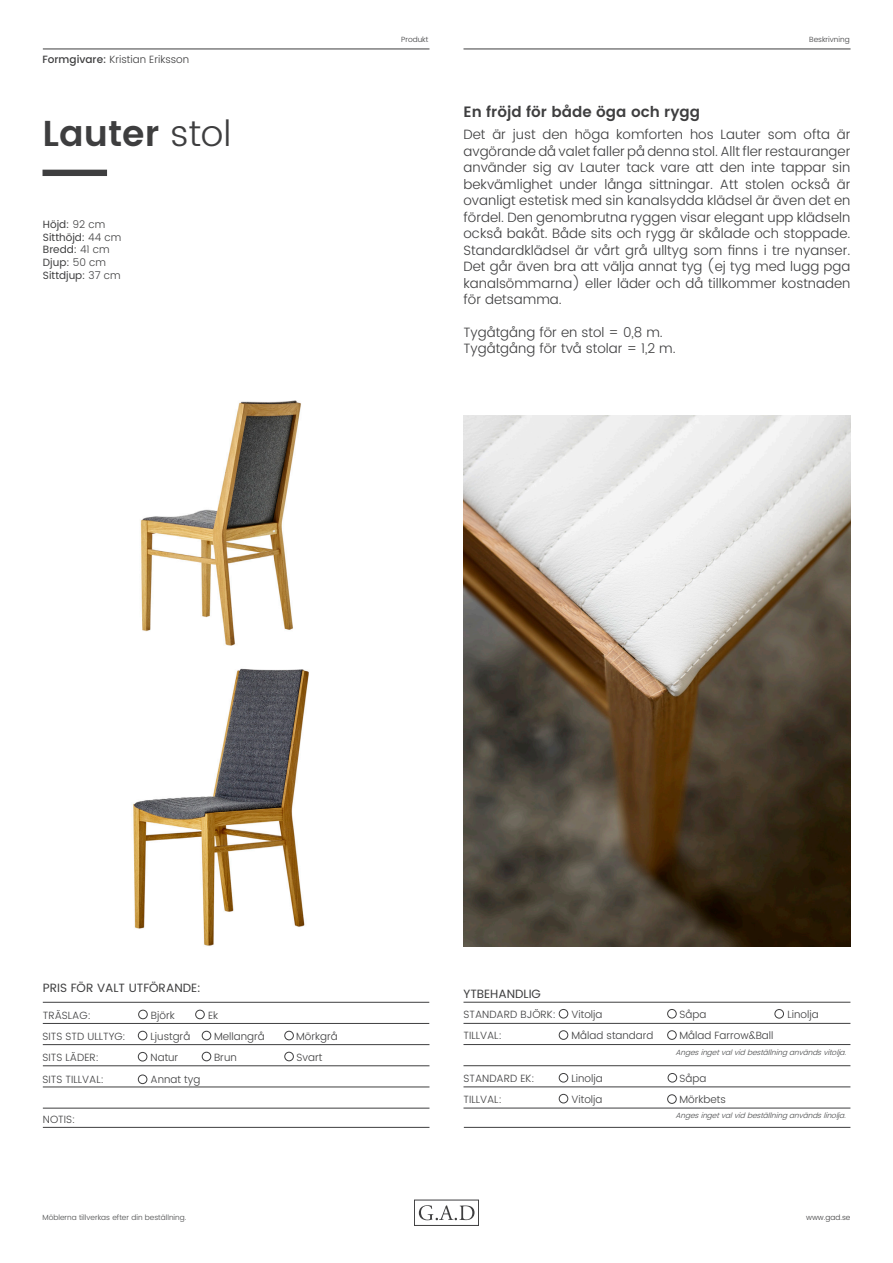
<style>
.page{position:relative;width:893px;height:1263px;background:#fff}
.page>*{position:absolute;margin:0;border:0;box-sizing:border-box;transform-origin:0 0}
.t1{font:600 36px "Poppins";color:#3e3e3f}
.t2{font:600 15px "Poppins";color:#3e3e3f}
.t3{font:300 13.5px/16.5px "Poppins";color:#3e3e3f;text-align:justify}
.t4{font:12px "Poppins";color:#3e3e3f}
.t5{font:300 10.5px "Poppins";color:#3e3e3f}
.t6{font:10.5px "Poppins";color:#3e3e3f}
.t7{font:italic 300 7.5px "Poppins";color:#4a4b4c}
.t8{font:300 7.5px "Poppins";color:#4a4b4c}
.t9{font:300 7.5px "Poppins";color:#3e3e3f}
.s1{font-weight:500}
.s2{font-weight:300}
</style>
<div class="page">
<hr style="left:43px;top:49px;width:386px;height:1px;background:#3e3e3f">
<hr style="left:463px;top:49px;width:387px;height:1px;background:#3e3e3f">
<hr style="left:43px;top:1002px;width:386px;height:1px;background:#3e3e3f">
<hr style="left:43px;top:1023px;width:386px;height:1px;background:#3e3e3f">
<hr style="left:43px;top:1044px;width:386px;height:1px;background:#3e3e3f">
<hr style="left:43px;top:1065px;width:386px;height:1px;background:#3e3e3f">
<hr style="left:43px;top:1108px;width:386px;height:1px;background:#3e3e3f">
<hr style="left:43px;top:1127px;width:386px;height:1px;background:#3e3e3f">
<hr style="left:463px;top:1002px;width:387px;height:1px;background:#3e3e3f">
<hr style="left:463px;top:1023px;width:387px;height:1px;background:#3e3e3f">
<hr style="left:463px;top:1044px;width:387px;height:1px;background:#3e3e3f">
<hr style="left:463px;top:1065px;width:387px;height:1px;background:#3e3e3f">
<hr style="left:463px;top:1087px;width:387px;height:1px;background:#3e3e3f">
<hr style="left:463px;top:1108px;width:387px;height:1px;background:#3e3e3f">
<div style="left:559px;top:1009px;width:9px;height:9px;border:1px solid #3e3e3f;border-radius:50%"></div>
<div style="left:667px;top:1009px;width:9px;height:9px;border:1px solid #3e3e3f;border-radius:50%"></div>
<div style="left:775px;top:1009px;width:9px;height:9px;border:1px solid #3e3e3f;border-radius:50%"></div>
<div style="left:559px;top:1030px;width:9px;height:9px;border:1px solid #3e3e3f;border-radius:50%"></div>
<div style="left:559px;top:1073px;width:9px;height:9px;border:1px solid #3e3e3f;border-radius:50%"></div>
<div style="left:668px;top:1073px;width:9px;height:9px;border:1px solid #3e3e3f;border-radius:50%"></div>
<div style="left:559px;top:1094px;width:9px;height:9px;border:1px solid #3e3e3f;border-radius:50%"></div>
<div style="left:667px;top:1094px;width:9px;height:9px;border:1px solid #3e3e3f;border-radius:50%"></div>
<hr style="left:43px;top:1087px;width:386px;height:1px;background:#3e3e3f">
<div style="left:43px;top:170px;width:64px;height:6px;background:#3e3e3f"></div>
<svg style="left:419px;top:1205px;width:55px;height:15px"></svg>
<div style="left:414px;top:1200px;width:65px;height:26px;border:1px solid #3e3e3f"></div>
<hr style="left:464px;top:1127px;width:386px;height:1px;background:#3e3e3f">
<div style="left:667px;top:1030px;width:9px;height:9px;border:1px solid #3e3e3f;border-radius:50%"></div>
<img style="left:463px;top:416px;width:387px;height:531px">
<img style="left:140px;top:400px;width:161px;height:246px">
<div style="left:138px;top:1031px;width:9px;height:9px;border:1px solid #3e3e3f;border-radius:50%"></div>
<div style="left:138px;top:1010px;width:9px;height:9px;border:1px solid #3e3e3f;border-radius:50%"></div>
<div style="left:195px;top:1010px;width:9px;height:9px;border:1px solid #3e3e3f;border-radius:50%"></div>
<div style="left:285px;top:1031px;width:9px;height:9px;border:1px solid #3e3e3f;border-radius:50%"></div>
<div style="left:285px;top:1052px;width:9px;height:9px;border:1px solid #3e3e3f;border-radius:50%"></div>
<div style="left:202px;top:1031px;width:9px;height:9px;border:1px solid #3e3e3f;border-radius:50%"></div>
<div style="left:138px;top:1052px;width:9px;height:9px;border:1px solid #3e3e3f;border-radius:50%"></div>
<div style="left:138px;top:1075px;width:9px;height:9px;border:1px solid #3e3e3f;border-radius:50%"></div>
<div style="left:202px;top:1052px;width:9px;height:9px;border:1px solid #3e3e3f;border-radius:50%"></div>
<img style="left:133px;top:668px;width:176px;height:278px">
<p class="t5" style="left:43px;top:51px;width:148px"><span class="s1">Formgivare:</span> Kristian Eriksson</p>
<p class="t1" style="left:43px;top:106px;width:190px">Lauter <span class="s2">stol</span></p>
<p class="t6" style="left:43px;top:217px;width:64px">Höjd: <span class="s2">92 cm</span></p>
<p class="t6" style="left:43px;top:229px;width:80px">Sitthöjd: <span class="s2">44 cm</span></p>
<p class="t6" style="left:43px;top:242px;width:68px">Bredd: <span class="s2">41 cm</span></p>
<p class="t6" style="left:43px;top:255px;width:65px">Djup: <span class="s2">50 cm</span></p>
<p class="t6" style="left:43px;top:267px;width:79px">Sittdjup: <span class="s2">37 cm</span></p>
<p class="t9" style="left:401px;top:34px;width:29px">Produkt</p>
<p class="t9" style="left:809px;top:34px;width:42px">Beskrivning</p>
<p class="t2" style="left:463px;top:100px;width:238px">En fröjd för både öga och rygg</p>
<p class="t3" style="left:463px;top:127px;width:388px">Det är just den höga komforten hos Lauter som ofta är avgörande då valet faller på denna stol. Allt fler restauranger använder sig av Lauter tack vare att den inte tappar sin bekvämlighet under långa sittningar. Att stolen också är ovanligt estetisk med sin kanalsydda klädsel är även det en fördel. Den genombrutna ryggen visar elegant upp klädseln också bakåt. Både sits och rygg är skålade och stoppade.<br>Standardklädsel är vårt grå ulltyg som finns i tre nyanser.<br>Det går även bra att välja annat tyg (ej tyg med lugg pga kanalsömmarna) eller läder och då tillkommer kostnaden för detsamma.</p>
<p class="t3" style="left:463px;top:324px;width:201px">Tygåtgång för en stol = 0,8 m.</p>
<p class="t3" style="left:463px;top:340px;width:214px">Tygåtgång för två stolar = 1,2 m.</p>
<p class="t4" style="left:43px;top:979px;width:159px">PRIS FÖR VALT UTFÖRANDE:</p>
<p class="t5" style="left:43px;top:1007px;width:49px">TRÄSLAG:</p>
<p class="t5" style="left:151px;top:1007px;width:25px">Björk</p>
<p class="t5" style="left:208px;top:1007px;width:12px">Ek</p>
<p class="t5" style="left:43px;top:1028px;width:85px">SITS STD ULLTYG:</p>
<p class="t5" style="left:151px;top:1028px;width:41px">Ljustgrå</p>
<p class="t5" style="left:214px;top:1028px;width:52px">Mellangrå</p>
<p class="t5" style="left:296px;top:1028px;width:43px">Mörkgrå</p>
<p class="t5" style="left:43px;top:1050px;width:58px">SITS LÄDER:</p>
<p class="t5" style="left:151px;top:1050px;width:29px">Natur</p>
<p class="t5" style="left:214px;top:1050px;width:24px">Brun</p>
<p class="t5" style="left:296px;top:1050px;width:27px">Svart</p>
<p class="t5" style="left:43px;top:1072px;width:63px">SITS TILLVAL:</p>
<p class="t5" style="left:151px;top:1072px;width:51px">Annat tyg</p>
<p class="t5" style="left:43px;top:1112px;width:34px">NOTIS:</p>
<p class="t8" style="left:43px;top:1212px;width:145px">Möblerna tillverkas efter din beställning.</p>
<p class="t4" style="left:463px;top:985px;width:79px">YTBEHANDLIG</p>
<p class="t5" style="left:463px;top:1007px;width:94px">STANDARD BJÖRK:</p>
<p class="t5" style="left:571px;top:1007px;width:33px">Vitolja</p>
<p class="t5" style="left:679px;top:1007px;width:28px">Såpa</p>
<p class="t5" style="left:787px;top:1007px;width:33px">Linolja</p>
<p class="t5" style="left:463px;top:1027px;width:40px">TILLVAL:</p>
<p class="t5" style="left:571px;top:1027px;width:83px">Målad standard</p>
<p class="t5" style="left:679px;top:1027px;width:95px">Målad Farrow&amp;Ball</p>
<p class="t5" style="left:463px;top:1071px;width:73px">STANDARD EK:</p>
<p class="t5" style="left:571px;top:1071px;width:33px">Linolja</p>
<p class="t5" style="left:679px;top:1071px;width:28px">Såpa</p>
<p class="t5" style="left:463px;top:1091px;width:40px">TILLVAL:</p>
<p class="t5" style="left:571px;top:1091px;width:33px">Vitolja</p>
<p class="t5" style="left:679px;top:1091px;width:48px">Mörkbets</p>
<p class="t7" style="left:675px;top:1047px;width:175px">Angesingetvalvidbeställninganvändsvitolja.</p>
<p class="t7" style="left:675px;top:1110px;width:175px">Angesingetvalvidbeställninganvändslinolja.</p>
<p class="t9" style="left:806px;top:1212px;width:46px">www.gad.se</p>
</div>
